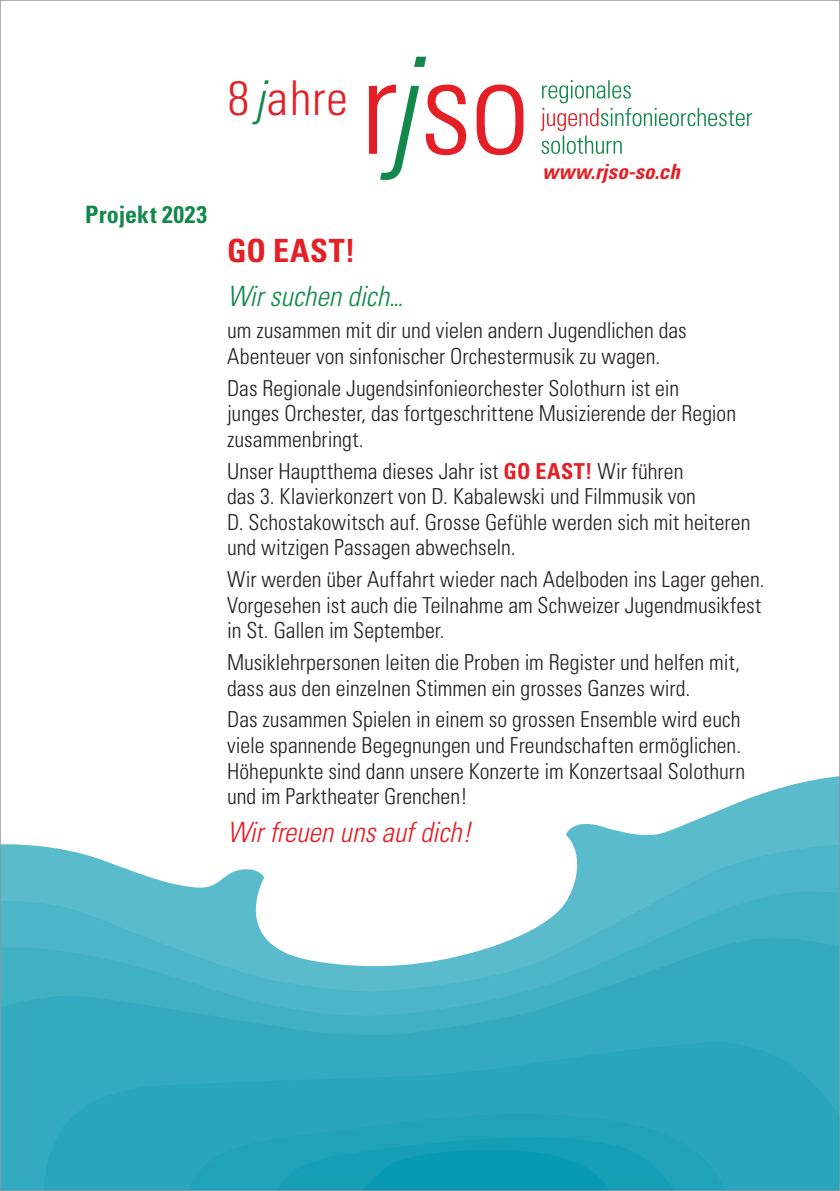
<style>
.page{position:relative;width:840px;height:1191px;background:#fff}
.page>*{position:absolute;margin:0;border:0;box-sizing:border-box;transform-origin:0 0}
.t1{font:300 condensed 48px "Univers";color:#e41f25}
.t2{font:700 condensed 32px "Univers";letter-spacing:.02em;color:#e41f25}
.t3{font:italic 300 condensed 28px "Univers";letter-spacing:-.005em;color:#e41f25}
.t4{font:italic 300 condensed 28px "Univers";color:#12884d}
.t5{font:700 condensed 24px "Univers";letter-spacing:.01em;color:#12884d}
.t6{font:300 condensed 22px/25.6px "Univers";color:#231f20}
.t7{font:italic 700 condensed 21px "Univers";letter-spacing:.005em;color:#e41f25}
.s1{font-style:italic;color:#12884d}
.s2{font-weight:700;color:#e41f25}
</style>
<div class="page">
<svg style="left:566px;top:776px;width:271px;height:68px"></svg>
<svg style="left:2px;top:844px;width:835px;height:47px"></svg>
<svg style="left:2px;top:891px;width:835px;height:47px"></svg>
<svg style="left:2px;top:938px;width:835px;height:251px"></svg>
<svg style="left:42px;top:1041px;width:795px;height:148px;fill:#29a6bc"></svg>
<svg style="left:182px;top:1112px;width:550px;height:77px;fill:#29a6bc"></svg>
<svg style="left:271px;top:1135px;width:409px;height:54px"></svg>
<svg style="left:369px;top:57px;width:97px;height:123px"></svg>
<svg style="left:476px;top:85px;width:47px;height:70px"></svg>
<svg style="left:540px;top:80px;width:211px;height:74px"></svg>
<p class="t5" style="left:85px;top:200px;width:123px">Projekt 2023</p>
<h1 class="t1" style="left:228px;top:69px;width:121px">8<span class="s1">j</span>ahre</h1>
<p class="t7" style="left:541px;top:158px;width:139px">www.rjso-so.ch</p>
<h2 class="t2" style="left:227px;top:230px;width:130px">GO EAST!</h2>
<p class="t4" style="left:227px;top:279px;width:178px">Wir suchen dich...</p>
<p class="t6" style="left:227px;top:317px;width:461px">um zusammen mit dir und vielen andern Jugendlichen das<br>Abenteuer von sinfonischer Orchestermusik zu wagen.</p>
<p class="t6" style="left:227px;top:375px;width:510px">Das Regionale Jugendsinfonieorchester Solothurn ist ein junges Orchester, das fortgeschrittene Musizierende der Region zusammenbringt.</p>
<p class="t6" style="left:227px;top:458px;width:524px">Unser Hauptthema dieses Jahr ist <span class="s2">GO EAST!</span> Wir führen<br>das 3. Klavierkonzert von D. Kabalewski und Filmmusik von<br>D. Schostakowitsch auf. Grosse Gefühle werden sich mit heiteren und witzigen Passagen abwechseln.</p>
<p class="t6" style="left:227px;top:566px;width:539px">Wir werden über Auffahrt wieder nach Adelboden ins Lager gehen.<br>Vorgesehen ist auch die Teilnahme am Schweizer Jugendmusikfest in St. Gallen im September.</p>
<p class="t6" style="left:227px;top:649px;width:514px">Musiklehrpersonen leiten die Proben im Register und helfen mit, dass aus den einzelnen Stimmen ein grosses Ganzes wird.</p>
<p class="t6" style="left:227px;top:707px;width:519px">Das zusammen Spielen in einem so grossen Ensemble wird euch viele spannende Begegnungen und Freundschaften ermöglichen.<br>Höhepunkte sind dann unsere Konzerte im Konzertsaal Solothurn und im Parktheater Grenchen!</p>
<p class="t3" style="left:227px;top:815px;width:246px">Wir freuen uns auf dich!</p>
</div>
